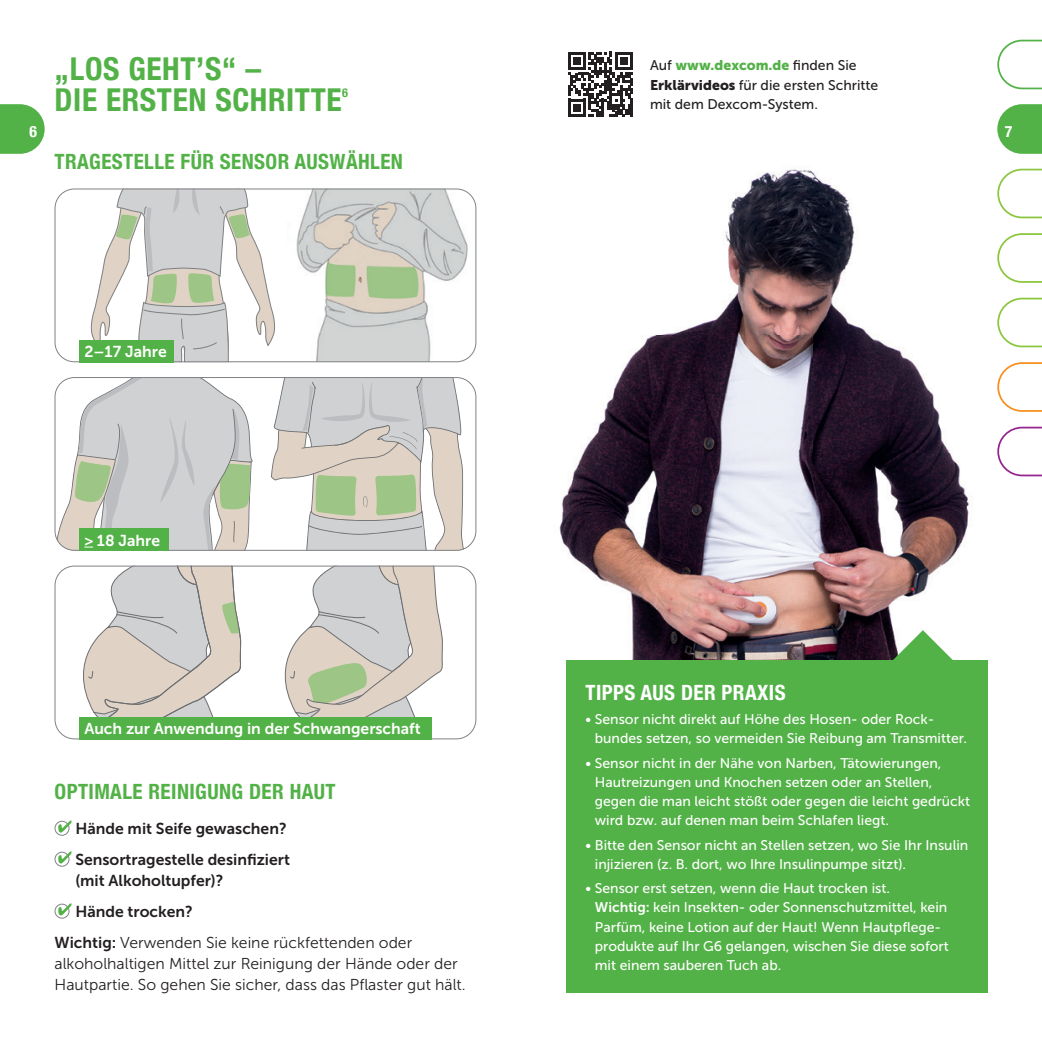
<style>
.page{position:relative;width:1042px;height:1042px;background:#fff}
.page>*{position:absolute;margin:0;border:0;box-sizing:border-box;transform-origin:0 0}
.t1{font:700 condensed 31.5px/31.5px "Helvetica Neue";letter-spacing:.02em;color:#53b247}
.t2{font:700 condensed 21px "Helvetica Neue";letter-spacing:.02em;color:#53b247}
.t3{font:700 condensed 21px "Helvetica Neue";letter-spacing:.02em;color:#fff}
.t4{font:15.75px/21px "Museo Sans 300";color:#231f20}
.t5{font:15.75px/31px "Museo Sans 700";color:#231f20}
.t6{font:15.75px "Museo Sans 700";color:#fff}
.t7{font:700 condensed 15.75px "Helvetica Neue";color:#fff}
.t8{font:14px/19.2px "Museo Sans 500";color:#fff}
.t9{font:14px/19.2px "Museo Sans 500";color:#231f20}
.t10{font:14px "Museo Sans 900";color:#53b247}
.t11{font:700 condensed 12.25px "Helvetica Neue";color:#53b247}
.s1{font-family:"Museo Sans 500";color:#231f20}
.s2{font-family:"Museo Sans 900"}
.s3{font-family:"Museo Sans 700"}
</style>
<div class="page">
<img style="left:559px;top:169px;width:410px;height:491px">
<svg style="left:568px;top:52px;width:65px;height:65px"></svg>
<div style="left:55px;top:821px;width:14px;height:15px;border:1px solid #808285;border-radius:50%"></div>
<svg style="left:58px;top:820px;width:14px;height:12px"></svg>
<div style="left:55px;top:852px;width:14px;height:14px;border:1px solid #808285;border-radius:50%"></div>
<svg style="left:58px;top:851px;width:14px;height:12px"></svg>
<div style="left:55px;top:903px;width:14px;height:15px;border:1px solid #808285;border-radius:50%"></div>
<svg style="left:58px;top:903px;width:14px;height:12px"></svg>
<div style="left:566px;top:660px;width:421px;height:332px;background:#53b247"></div>
<svg style="left:891px;top:630px;width:63px;height:30px"></svg>
<svg style="left:271px;top:377px;width:194px;height:174px"></svg>
<svg style="left:55px;top:377px;width:199px;height:174px"></svg>
<img style="left:296px;top:189px;width:180px;height:173px">
<svg style="left:90px;top:191px;width:186px;height:169px"></svg>
<div style="left:55px;top:189px;width:421px;height:173px;border:1px solid #808285;border-radius:19px"></div>
<div style="left:79px;top:340px;width:95px;height:22px;background:#53b247"></div>
<svg style="left:64px;top:566px;width:178px;height:173px"></svg>
<svg style="left:284px;top:568px;width:159px;height:149px"></svg>
<div style="left:79px;top:717px;width:353px;height:22px;background:#53b247"></div>
<svg style="left:997px;top:297px;width:45px;height:51px"></svg>
<svg style="left:997px;top:362px;width:45px;height:50px"></svg>
<svg style="left:997px;top:426px;width:45px;height:51px"></svg>
<svg style="left:0;top:104px;width:45px;height:50px;background:#69bc5f"></svg>
<svg style="left:997px;top:104px;width:45px;height:50px;background:#69bc5f"></svg>
<svg style="left:997px;top:39px;width:45px;height:51px"></svg>
<svg style="left:997px;top:168px;width:45px;height:51px"></svg>
<svg style="left:997px;top:233px;width:45px;height:50px"></svg>
<h1 class="t1" style="left:55px;top:51px;width:288px">„LOS GEHT’S“ –<br>DIE ERSTEN SCHRITTE</h1>
<p class="t11" style="left:342px;top:83px;width:7px">6</p>
<p class="t10" style="left:650px;top:57px;width:208px"><span class="s1">Auf</span> www.dexcom.de <span class="s1">finden Sie</span></p>
<p class="t9" style="left:650px;top:75px;width:230px"><span class="s2">Erklärvideos</span> für die ersten Schritte mit dem Dexcom-System.</p>
<p class="t7" style="left:30px;top:118px;width:9px">6</p>
<p class="t7" style="left:1005px;top:118px;width:9px">7</p>
<h2 class="t2" style="left:55px;top:144px;width:350px">TRAGESTELLE FÜR SENSOR AUSWÄHLEN</h2>
<p class="t6" style="left:84px;top:343px;width:84px">2–17 Jahre</p>
<p class="t6" style="left:84px;top:531px;width:77px">&gt; 18 Jahre</p>
<p class="t6" style="left:84px;top:720px;width:338px">Auch zur Anwendung in der Schwangerschaft</p>
<h2 class="t2" style="left:55px;top:774px;width:283px">OPTIMALE REINIGUNG DER HAUT</h2>
<p class="t5" style="left:75px;top:813px;width:216px">Hände mit Seife gewaschen?<br>Sensortragestelle desinfiziert</p>
<p class="t5" style="left:75px;top:865px;width:150px">(mit Alkoholtupfer)?<br>Hände trocken?</p>
<p class="t4" style="left:55px;top:932px;width:413px"><span class="s3">Wichtig:</span> Verwenden Sie keine rückfettenden oder alkoholhaltigen Mittel zur Reinigung der Hände oder der<br>Hautpartie. So gehen Sie sicher, dass das Pflaster gut hält.</p>
<h2 class="t3" style="left:585px;top:675px;width:202px">TIPPS AUS DER PRAXIS</h2>
<p class="t8" style="left:595px;top:710px;width:374px;text-indent:-9px">• Sensor nicht direkt auf Höhe des Hosen- oder Rock&shy;bundes setzen, so vermeiden Sie Reibung am Transmitter.</p>
<p class="t8" style="left:595px;top:753px;width:377px;text-indent:-9px">• Sensor nicht in der Nähe von Narben, Tätowierungen, Hautreizungen und Knochen setzen oder an Stellen, gegen die man leicht stößt oder gegen die leicht gedrückt wird bzw. auf denen man beim Schlafen liegt.</p>
<p class="t8" style="left:595px;top:835px;width:375px;text-indent:-9px">• Bitte den Sensor nicht an Stellen setzen, wo Sie Ihr Insulin injizieren (z. B. dort, wo Ihre Insulinpumpe sitzt).</p>
<p class="t8" style="left:595px;top:878px;width:355px;text-indent:-9px">• Sensor erst setzen, wenn die Haut trocken ist.<br><span class="s3">Wichtig:</span> kein Insekten- oder Sonnenschutzmittel, kein Parfüm, keine Lotion auf der Haut! Wenn Hautpflege&shy;produkte auf Ihr G6 gelangen, wischen Sie diese sofort mit einem sauberen Tuch ab.</p>
</div>
